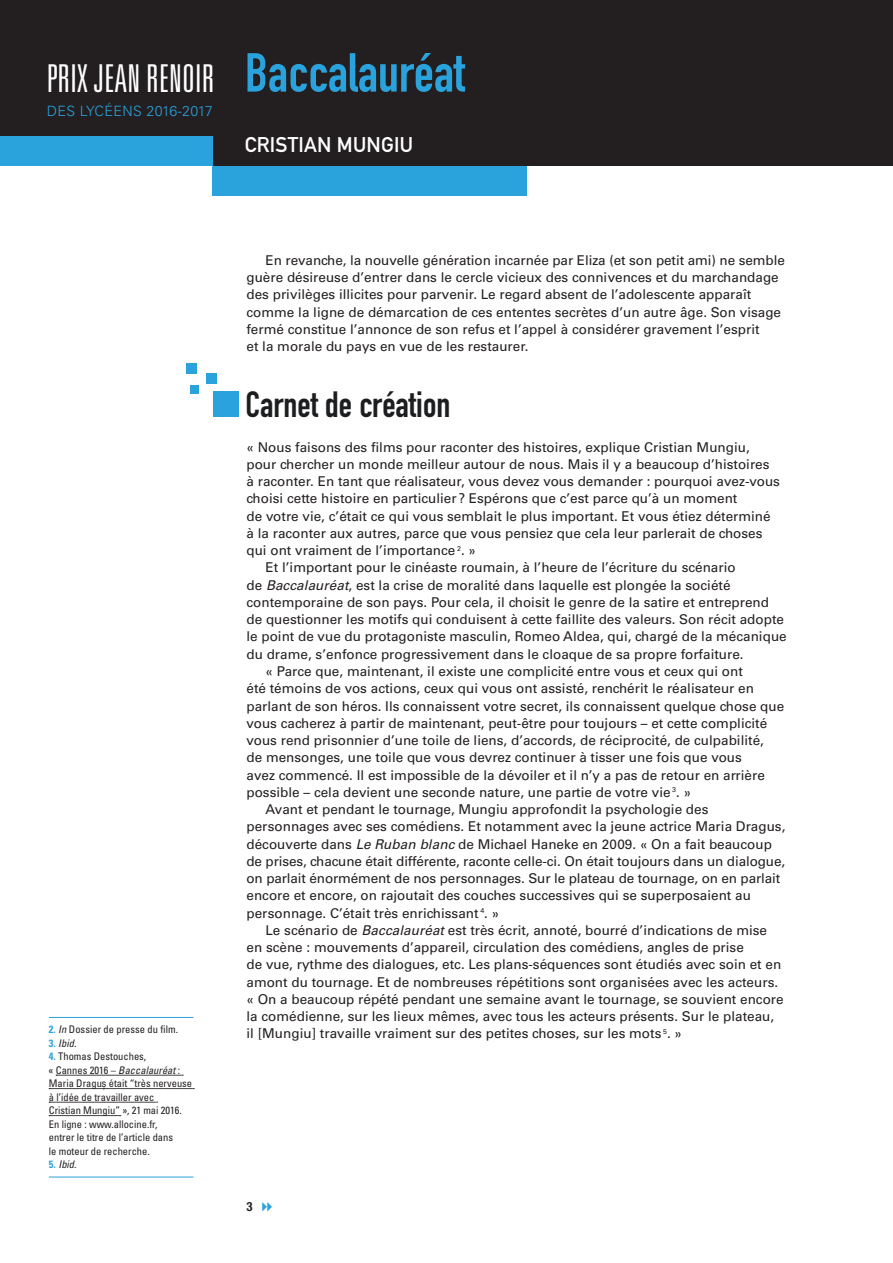
<style>
.page{position:relative;width:893px;height:1263px;background:#fff}
.page>*{position:absolute;margin:0;border:0;box-sizing:border-box;transform-origin:0 0}
.t1{font:54px "DIN Engschrift Std";color:#2aa2db}
.t2{font:300 ultra-condensed 38.4px "Univers LT Std";letter-spacing:.005em;color:#fff}
.t3{font:36px "DIN Engschrift Std";color:#1b1d1f}
.t4{font:21px "DIN Mittelschrift Std";letter-spacing:.01em;color:#fff}
.t5{font:300 14.25px "Univers LT Std";letter-spacing:.025em;color:#2aa2db}
.t6{font:13.5px/17.2px "Univers LT Std";color:#231f20}
.t7{font:700 condensed 12.75px "Helvetica Neue LT Std";color:#231f20}
.t8{font:condensed 10.5px/13.5px "Univers LT Std";color:#231f20}
.t9{font:italic condensed 10.5px "Univers LT Std";letter-spacing:.005em;color:#231f20}
.s1{font-weight:700;color:#2aa2db}
.s2{font-style:italic}
.s3{font-weight:700;font-style:normal;color:#2aa2db}
.s4{font-family:"Helvetica";font-stretch:normal}
</style>
<div class="page">
<div style="left:206px;top:374px;width:11px;height:10px;background:#2aa2db"></div>
<div style="left:186px;top:363px;width:11px;height:11px;background:#2aa2db"></div>
<div style="left:190px;top:385px;width:9px;height:9px;background:#2aa2db"></div>
<div style="left:213px;top:392px;width:26px;height:25px;background:#2aa2db"></div>
<div style="left:0;top:0;width:893px;height:166px;background:#231f20"></div>
<div style="left:0;top:136px;width:213px;height:30px;background:#2aa2db"></div>
<div style="left:213px;top:166px;width:314px;height:30px;background:#2aa2db"></div>
<hr style="left:49px;top:1017px;width:144px;height:1px;background:#2aa2db">
<svg style="left:56px;top:1075px;width:127px;height:1px"></svg>
<svg style="left:49px;top:1088px;width:145px;height:1px"></svg>
<svg style="left:49px;top:1102px;width:109px;height:1px"></svg>
<svg style="left:49px;top:1115px;width:72px;height:1px"></svg>
<hr style="left:49px;top:1177px;width:144px;height:1px;background:#2aa2db">
<h2 class="t2" style="left:47px;top:58px;width:169px">PRIX JEAN RENOIR</h2>
<p class="t5" style="left:47px;top:102px;width:168px">DES LYCÉENS 2016-2017</p>
<h1 class="t1" style="left:245px;top:41px;width:221px">Baccalauréat</h1>
<h3 class="t4" style="left:245px;top:132px;width:170px">CRISTIAN MUNGIU</h3>
<p class="t8" style="left:49px;top:1022px;width:131px"><span class="s1">2.</span> <span class="s2">In</span> Dossier de presse du film.</p>
<p class="t9" style="left:49px;top:1036px;width:29px"><span class="s3">3.</span> Ibid.</p>
<p class="t8" style="left:49px;top:1049px;width:145px"><span class="s1">4.</span> Thomas Destouches,<br>« Cannes 2016 – <span class="s2">Baccalauréat</span> :<br>Maria Dragu<span class="s4">ș</span> était “très nerveuse à l’idée de travailler avec<br>Cristian Mungiu” », 21 mai 2016.<br>En ligne : www.allocine.fr,<br>entrer le titre de l’article dans<br>le moteur de recherche.</p>
<p class="t9" style="left:49px;top:1158px;width:29px"><span class="s3">5.</span> Ibid.</p>
<p class="t6" style="left:246px;top:252px;width:540px;text-indent:19px">En revanche, la nouvelle génération incarnée par Eliza (et son petit ami) ne semble guère désireuse d’entrer dans le cercle vicieux des connivences et du marchandage des privilèges illicites pour parvenir. Le regard absent de l’adolescente apparaît comme la ligne de démarcation de ces ententes secrètes d’un autre âge. Son visage fermé constitue l’annonce de son refus et l’appel à considérer gravement l’esprit<br>et la morale du pays en vue de les restaurer.</p>
<h3 class="t3" style="left:246px;top:383px;width:206px">Carnet de création</h3>
<p class="t6" style="left:246px;top:438px;width:505px">« Nous faisons des films pour raconter des histoires, explique Cristian Mungiu,</p>
<p class="t6" style="left:246px;top:456px;width:524px">pour chercher un monde meilleur autour de nous. Mais il y a beaucoup d’histoires</p>
<p class="t6" style="left:246px;top:473px;width:535px">à raconter. En tant que réalisateur, vous devez vous demander : pourquoi avez-vous</p>
<p class="t6" style="left:246px;top:490px;width:492px">choisi cette histoire en particulier ? Espérons que c’est parce qu’à un moment</p>
<p class="t6" style="left:246px;top:507px;width:526px">de votre vie, c’était ce qui vous semblait le plus important. Et vous étiez déterminé</p>
<p class="t6" style="left:246px;top:525px;width:518px">à la raconter aux autres, parce que vous pensiez que cela leur parlerait de choses</p>
<p class="t6" style="left:246px;top:542px;width:231px">qui ont vraiment de l’importance <sup>2</sup>. »</p>
<p class="t6" style="left:266px;top:559px;width:472px">Et l’important pour le cinéaste roumain, à l’heure de l’écriture du scénario</p>
<p class="t6" style="left:246px;top:576px;width:485px">de <span class="s2">Baccalauréat</span>, est la crise de moralité dans laquelle est plongée la société</p>
<p class="t6" style="left:246px;top:594px;width:524px">contemporaine de son pays. Pour cela, il choisit le genre de la satire et entreprend</p>
<p class="t6" style="left:246px;top:611px;width:539px">de questionner les motifs qui conduisent à cette faillite des valeurs. Son récit adopte</p>
<p class="t6" style="left:246px;top:628px;width:542px">le point de vue du protagoniste masculin, Romeo Aldea, qui, chargé de la mécanique</p>
<p class="t6" style="left:246px;top:645px;width:499px">du drame, s’enfonce progressivement dans le cloaque de sa propre forfaiture.</p>
<p class="t6" style="left:266px;top:663px;width:479px">« Parce que, maintenant, il existe une complicité entre vous et ceux qui ont</p>
<p class="t6" style="left:246px;top:680px;width:509px">été témoins de vos actions, ceux qui vous ont assisté, renchérit le réalisateur en</p>
<p class="t6" style="left:246px;top:697px;width:539px">parlant de son héros. Ils connaissent votre secret, ils connaissent quelque chose que</p>
<p class="t6" style="left:246px;top:714px;width:522px">vous cacherez à partir de maintenant, peut-être pour toujours – et cette complicité</p>
<p class="t6" style="left:246px;top:732px;width:519px">vous rend prisonnier d’une toile de liens, d’accords, de réciprocité, de culpabilité,</p>
<p class="t6" style="left:246px;top:749px;width:497px">de mensonges, une toile que vous devrez continuer à tisser une fois que vous</p>
<p class="t6" style="left:246px;top:766px;width:520px">avez commencé. Il est impossible de la dévoiler et il n’y a pas de retour en arrière</p>
<p class="t6" style="left:246px;top:783px;width:446px">possible – cela devient une seconde nature, une partie de votre vie <sup>3</sup>. »</p>
<p class="t6" style="left:266px;top:801px;width:444px">Avant et pendant le tournage, Mungiu approfondit la psychologie des</p>
<p class="t6" style="left:246px;top:818px;width:540px">personnages avec ses comédiens. Et notamment avec la jeune actrice Maria Dragus,</p>
<p class="t6" style="left:246px;top:835px;width:527px">découverte dans <span class="s2">Le Ruban blanc</span> de Michael Haneke en 2009. « On a fait beaucoup</p>
<p class="t6" style="left:246px;top:852px;width:540px">de prises, chacune était différente, raconte celle-ci. On était toujours dans un dialogue,</p>
<p class="t6" style="left:246px;top:870px;width:535px">on parlait énormément de nos personnages. Sur le plateau de tournage, on en parlait</p>
<p class="t6" style="left:246px;top:887px;width:506px">encore et encore, on rajoutait des couches successives qui se superposaient au</p>
<p class="t6" style="left:246px;top:904px;width:254px">personnage. C’était très enrichissant <sup>4</sup>. »</p>
<p class="t6" style="left:266px;top:921px;width:503px">Le scénario de <span class="s2">Baccalauréat</span> est très écrit, annoté, bourré d’indications de mise</p>
<p class="t6" style="left:246px;top:939px;width:499px">en scène : mouvements d’appareil, circulation des comédiens, angles de prise</p>
<p class="t6" style="left:246px;top:956px;width:536px">de vue, rythme des dialogues, etc. Les plans-séquences sont étudiés avec soin et en</p>
<p class="t6" style="left:246px;top:973px;width:533px">amont du tournage. Et de nombreuses répétitions sont organisées avec les acteurs.</p>
<p class="t6" style="left:246px;top:990px;width:539px">« On a beaucoup répété pendant une semaine avant le tournage, se souvient encore</p>
<p class="t6" style="left:246px;top:1008px;width:529px">la comédienne, sur les lieux mêmes, avec tous les acteurs présents. Sur le plateau,</p>
<p class="t6" style="left:246px;top:1025px;width:437px">il [Mungiu] travaille vraiment sur des petites choses, sur les mots <sup>5</sup>. »</p>
<p class="t7" style="left:247px;top:1199px;width:8px">3</p>
</div>
